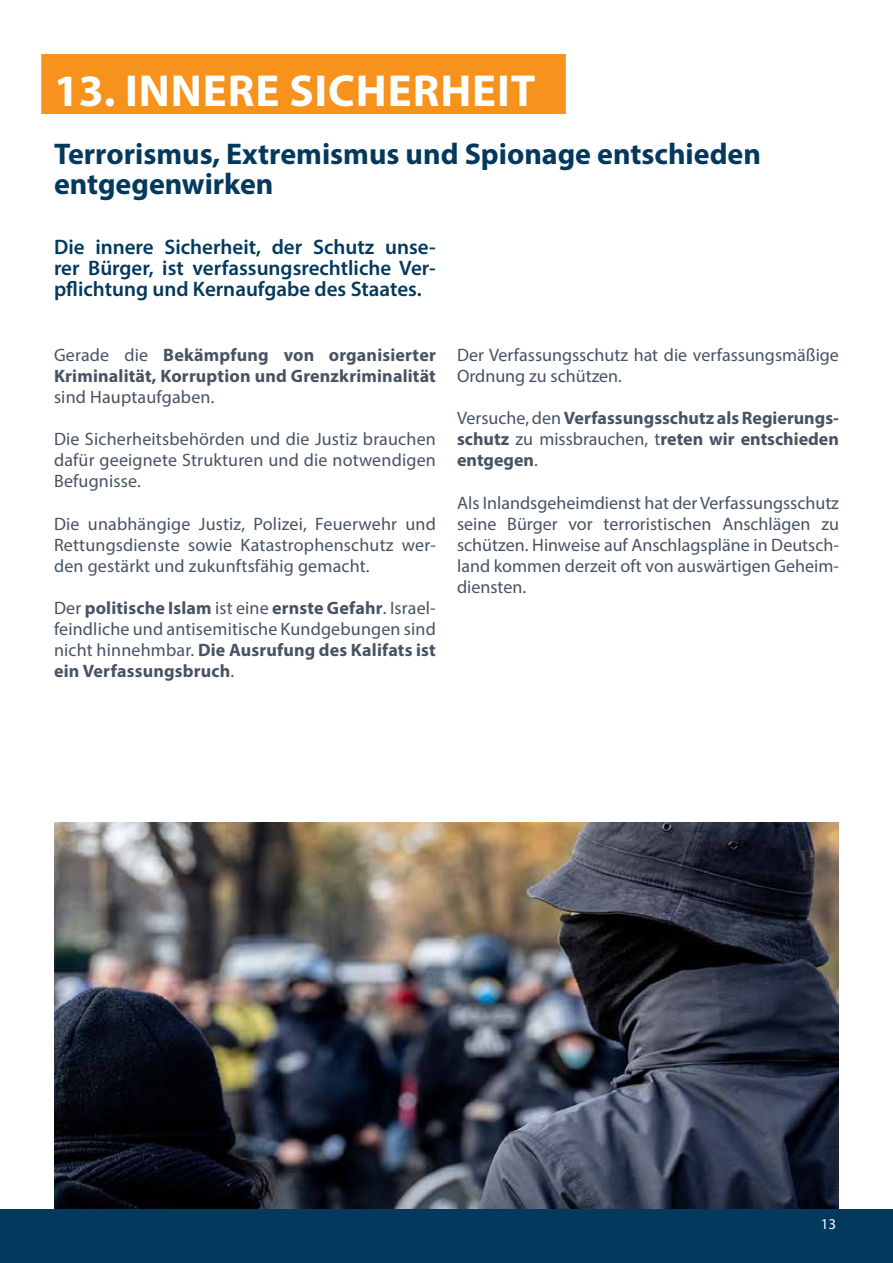
<style>
.page{position:relative;width:893px;height:1263px;background:#fff}
.page>*{position:absolute;margin:0;border:0;box-sizing:border-box;transform-origin:0 0}
.t1{font:700 45px "Myriad Pro";letter-spacing:.02em;color:#fff}
.t2{font:700 30px/30px "Myriad Pro";color:#02395d}
.t3{font:600 21px/21px "Myriad Pro";color:#02395d;text-align:justify}
.t4{font:18px/21px "Myriad Pro";letter-spacing:.01em;color:#475363;text-align:justify}
.t5{font:700 18px/21px "Myriad Pro";letter-spacing:.01em;color:#475363}
.t6{font:15px "Myriad Pro";color:#fff}
.s1{font-weight:400}
.s2{font-weight:700}
</style>
<div class="page">
<div style="left:1px;top:1210px;width:891px;height:52px;background:#02395d"></div>
<div style="left:0;top:1209px;width:893px;height:54px;border:2px solid #02395d"></div>
<div style="left:41px;top:54px;width:525px;height:60px;background:#f7931d"></div>
<img style="left:55px;top:822px;width:783px;height:386px">
<h1 class="t1" style="left:54px;top:61px;width:483px">13. INNERE SICHERHEIT</h1>
<h2 class="t2" style="left:54px;top:138px;width:708px">Terrorismus, Extremismus und Spionage entschieden entgegenwirken</h2>
<p class="t3" style="left:54px;top:236px;width:383px">Die innere Sicherheit, der Schutz unse&shy;rer Bürger, ist verfassungsrechtliche Ver&shy;pflichtung und Kernaufgabe des Staates.</p>
<p class="t5" style="left:54px;top:344px;width:383px"><span class="s1">Gerade die</span> Bekämpfung von organisierter<br>Kriminalität, Korruption und Grenzkriminalität</p>
<p class="t4" style="left:54px;top:386px;width:162px">sind Hauptaufgaben.</p>
<p class="t4" style="left:54px;top:429px;width:383px">Die Sicherheitsbehörden und die Justiz brauchen dafür geeignete Strukturen und die notwendigen Befugnisse.</p>
<p class="t4" style="left:54px;top:513px;width:383px">Die unabhängige Justiz, Polizei, Feuerwehr und Rettungsdienste sowie Katastrophenschutz wer&shy;den gestärkt und zukunftsfähig gemacht.</p>
<p class="t4" style="left:54px;top:597px;width:383px">Der <span class="s2">politische Islam</span> ist eine <span class="s2">ernste Gefahr</span>. Israel&shy;feindliche und antisemitische Kundgebungen sind nicht hinnehmbar. <span class="s2">Die Ausrufung des Kalifats ist ein Verfassungsbruch</span>.</p>
<p class="t4" style="left:457px;top:344px;width:383px">Der Verfassungsschutz hat die verfassungsmäßige<br>Ordnung zu schützen.</p>
<p class="t5" style="left:457px;top:407px;width:383px;text-align:justify"><span class="s1">Versuche, den</span> Verfassungsschutz als Regierungs&shy;schutz <span class="s1">zu missbrauchen, t</span>reten wir entschieden entgegen<span class="s1">.</span></p>
<p class="t4" style="left:457px;top:492px;width:383px">Als Inlandsgeheimdienst hat der Verfassungsschutz seine Bürger vor terroristischen Anschlägen zu schützen. Hinweise auf Anschlagspläne in Deutsch&shy;land kommen derzeit oft von auswärtigen Geheim&shy;diensten.</p>
<p class="t6" style="left:821px;top:1214px;width:17px">13</p>
</div>
